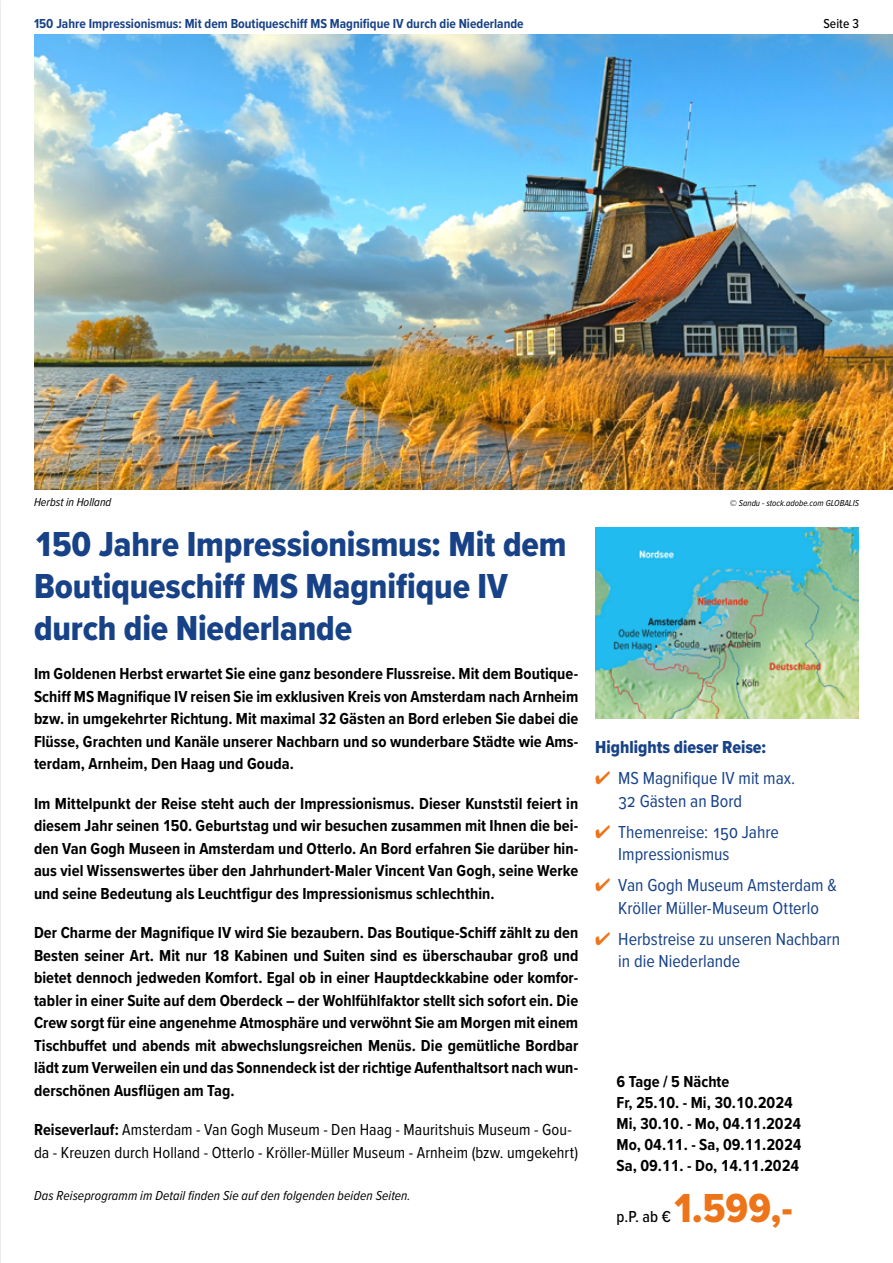
<style>
.page{position:relative;width:893px;height:1263px;background:#fff}
.page>*{position:absolute;margin:0;border:0;box-sizing:border-box;transform-origin:0 0}
.t1{font:42px "Proxima Nova Cond Extrabld";color:#ee7419}
.t2{font:36px/42px "Proxima Nova Cond Extrabld";letter-spacing:-.005em;color:#184287}
.t3{font:18px/22.5px "Proxima Nova Cond";color:#184287}
.t4{font:18px "Proxima Nova Cond Extrabld";color:#184287}
.t5{font:700 16.5px/22.5px "Proxima Nova Cond";color:#000;text-align:justify}
.t6{font:16.5px/22.5px "Proxima Nova Cond";letter-spacing:.005em;color:#000}
.t7{font:500 16.5px "Proxima Nova Cond";color:#000}
.t8{font:700 13.5px "Proxima Nova Cond";color:#184287}
.t9{font:italic 13.5px "Proxima Nova Cond";letter-spacing:.01em;color:#000}
.t10{font:500 13.5px "Proxima Nova Cond";letter-spacing:.005em;color:#000}
.t11{font:italic 12px "Proxima Nova Cond";color:#000}
.t12{font:italic 9px "Proxima Nova Cond";color:#000}
.s1{font-weight:700}
.s2{color:#ee7419}
</style>
<div class="page">
<img style="left:0;top:0;width:1px;height:1263px">
<img style="left:34px;top:34px;width:859px;height:455px">
<img style="left:595px;top:527px;width:264px;height:192px">
<p class="t8" style="left:34px;top:13px;width:491px">150 Jahre Impressionismus: Mit dem Boutiqueschiff MS Magnifique IV durch die Niederlande</p>
<p class="t10" style="left:823px;top:13px;width:37px">Seite 3</p>
<p class="t11" style="left:34px;top:493px;width:79px">Herbst in Holland</p>
<p class="t12" style="left:730px;top:496px;width:130px">© Sandu - stock.adobe.com GLOBALIS</p>
<h2 class="t2" style="left:34px;top:522px;width:534px">150 Jahre Impressionismus: Mit dem<br>Boutiqueschiff MS Magnifique IV durch die Niederlande</h2>
<p class="t5" style="left:34px;top:662px;width:546px">Im Goldenen Herbst erwartet Sie eine ganz besondere Flussreise. Mit dem Boutique-Schiff MS Magnifique IV reisen Sie im exklusiven Kreis von Amsterdam nach Arnheim bzw. in umgekehrter Richtung. Mit maximal 32 Gästen an Bord erleben Sie dabei die Flüsse, Grachten und Kanäle unserer Nachbarn und so wunderbare Städte wie Ams&shy;terdam, Arnheim, Den Haag und Gouda.</p>
<p class="t5" style="left:34px;top:792px;width:546px">Im Mittelpunkt der Reise steht auch der Impressionismus. Dieser Kunststil feiert in diesem Jahr seinen 150. Geburtstag und wir besuchen zusammen mit Ihnen die bei&shy;den Van Gogh Museen in Amsterdam und Otterlo. An Bord erfahren Sie darüber hin&shy;aus viel Wissenswertes über den Jahrhundert-Maler Vincent Van Gogh, seine Werke und seine Bedeutung als Leuchtfigur des Impressionismus schlechthin.</p>
<p class="t5" style="left:34px;top:921px;width:546px">Der Charme der Magnifique IV wird Sie bezaubern. Das Boutique-Schiff zählt zu den Besten seiner Art. Mit nur 18 Kabinen und Suiten sind es überschaubar groß und bietet dennoch jedweden Komfort. Egal ob in einer Hauptdeckkabine oder komfor&shy;tabler in einer Suite auf dem Oberdeck – der Wohlfühlfaktor stellt sich sofort ein. Die Crew sorgt für eine angenehme Atmosphäre und verwöhnt Sie am Morgen mit einem Tischbuffet und abends mit abwechslungsreichen Menüs. Die gemütliche Bordbar lädt zum Verweilen ein und das Sonnendeck ist der richtige Aufenthaltsort nach wun&shy;derschönen Ausflügen am Tag.</p>
<p class="t6" style="left:34px;top:1118px;width:546px"><span class="s1">Reiseverlauf:</span> Amsterdam - Van Gogh Museum - Den Haag - Mauritshuis Museum - Gou&shy;da - Kreuzen durch Holland - Otterlo - Kröller-Müller Museum - Arnheim (bzw. umgekehrt)</p>
<p class="t9" style="left:34px;top:1186px;width:378px">Das Reiseprogramm im Detail finden Sie auf den folgenden beiden Seiten.</p>
<p class="t4" style="left:595px;top:734px;width:172px">Highlights dieser Reise:</p>
<p class="t3" style="left:618px;top:766px;width:179px;text-indent:-23px"><span class="s2">✔</span> MS Magnifique IV mit max.<br>32 Gästen an Bord</p>
<p class="t3" style="left:618px;top:820px;width:162px;text-indent:-23px"><span class="s2">✔</span> Themenreise: 150 Jahre<br>Impressionismus</p>
<p class="t3" style="left:595px;top:873px;width:243px;text-align:center"><span class="s2">✔</span> Van Gogh Museum Amsterdam &amp;<br>Kröller Müller-Museum Otterlo</p>
<p class="t3" style="left:618px;top:927px;width:223px;text-indent:-23px"><span class="s2">✔</span> Herbstreise zu unseren Nachbarn in die Niederlande</p>
<p class="t5" style="left:617px;top:1071px;width:186px;line-height:21px;text-align:left">6 Tage / 5 Nächte<br>Fr, 25.10. - Mi, 30.10.2024<br>Mi, 30.10. - Mo, 04.11.2024<br>Mo, 04.11. - Sa, 09.11.2024<br>Sa, 09.11. - Do, 14.11.2024</p>
<p class="t7" style="left:617px;top:1204px;width:56px">p.P. ab €</p>
<h1 class="t1" style="left:674px;top:1176px;width:120px">1.599,-</h1>
</div>
